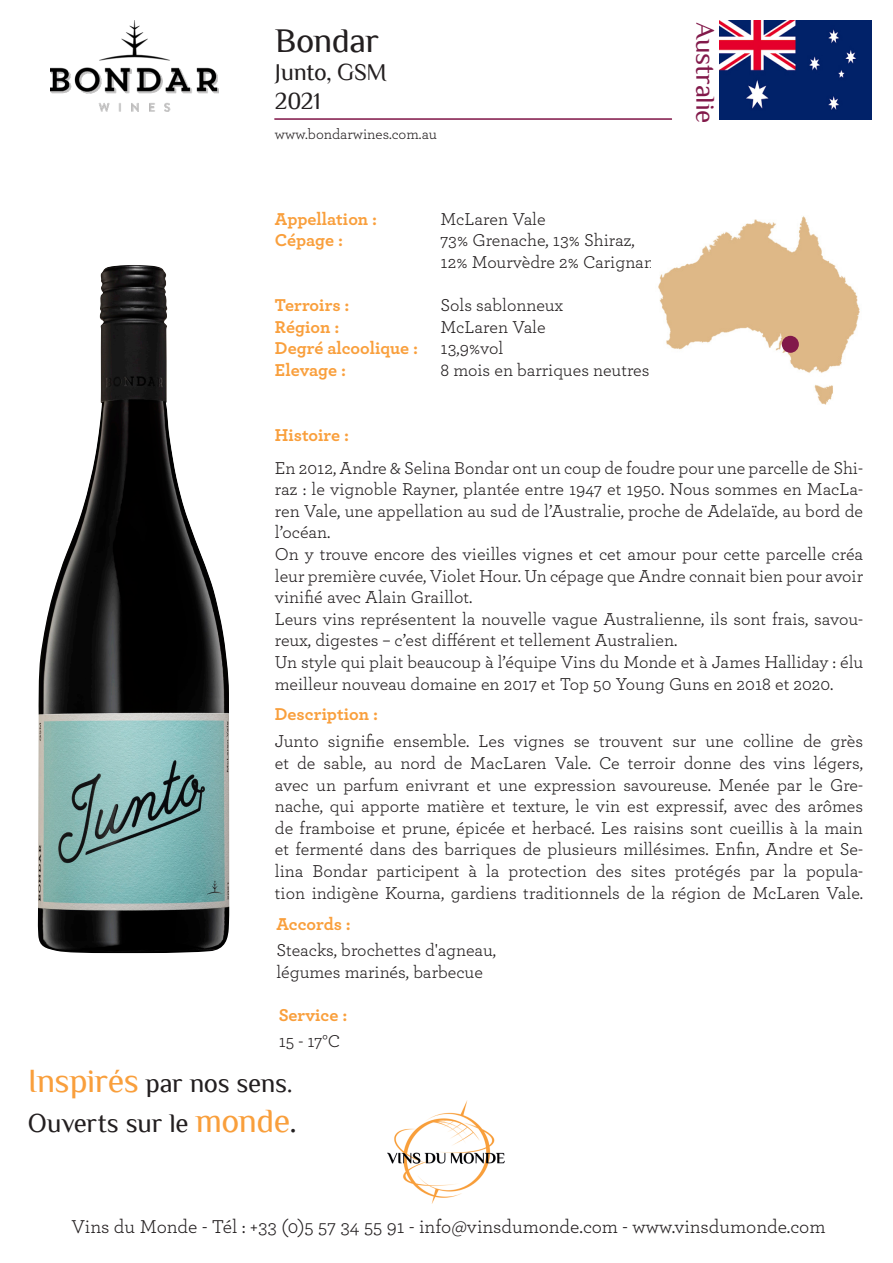
<style>
.page{position:relative;width:893px;height:1263px;background:#fff}
.page>*{position:absolute;margin:0;border:0;box-sizing:border-box;transform-origin:0 0}
.t1{font:34.5px "Philosopher";letter-spacing:-.015em;color:#231f20}
.t2{font:27px "Philosopher";letter-spacing:-.01em;color:#82194a}
.t3{font:26.85px/40.7px "Philosopher";letter-spacing:-.015em;color:#231f20}
.t4{font:24px/28.8px "Philosopher";letter-spacing:-.015em;color:#231f20}
.t5{font:19.5px "Archer";color:#231f20}
.t6{font:18px/21.6px "Archer";color:#231f20}
.t7{font:700 18px/21.6px "Archer";color:#f99f3c}
.t8{font:15px "Archer";color:#231f20}
.s1{font-size:33.9px;color:#f99f3c}
.s2{font-size:33.9px}
</style>
<div class="page">
<img style="left:388px;top:1100px;width:117px;height:103px">
<img style="left:658px;top:216px;width:202px;height:189px">
<hr style="left:274px;top:119px;width:398px;height:1px;background:#82194a">
<img style="left:720px;top:21px;width:152px;height:98px">
<img style="left:51px;top:21px;width:168px;height:91px">
<div style="left:782px;top:336px;width:17px;height:17px;background:#82194a;border-radius:50%"></div>
<img style="left:37px;top:265px;width:192px;height:688px">
<p class="t1" style="left:275px;top:22px;width:106px">Bondar</p>
<p class="t4" style="left:275px;top:58px;width:114px">Junto, GSM<br>2021</p>
<p class="t8" style="left:275px;top:124px;width:164px">www.bondarwines.com.au</p>
<p class="t7" style="left:275px;top:207px;width:104px">Appellation :<br>Cépage :</p>
<p class="t7" style="left:275px;top:293px;width:76px">Terroirs :</p>
<p class="t7" style="left:275px;top:315px;width:66px">Région :</p>
<p class="t7" style="left:275px;top:336px;width:145px">Degré alcoolique :</p>
<p class="t7" style="left:275px;top:358px;width:73px">Elevage :</p>
<p class="t7" style="left:275px;top:423px;width:76px">Histoire :</p>
<p class="t6" style="left:441px;top:207px;width:107px">McLaren Vale</p>
<p class="t6" style="left:441px;top:229px;width:196px">73% Grenache, 13% Shiraz,</p>
<p class="t6" style="left:441px;top:250px;width:215px">12% Mourvèdre 2% Carignan</p>
<p class="t6" style="left:441px;top:293px;width:124px">Sols sablonneux</p>
<p class="t6" style="left:441px;top:315px;width:107px">McLaren Vale<br>13,9%vol</p>
<p class="t6" style="left:441px;top:358px;width:211px">8 mois en barriques neutres</p>
<p class="t2" style="left:720px;top:22px;width:103px;rotate:90deg">Australie</p>
<p class="t6" style="left:275px;top:456px;width:590px;text-align:justify">En 2012, Andre &amp; Selina Bondar ont un coup de foudre pour une parcelle de Shi&shy;raz : le vignoble Rayner, plantée entre 1947 et 1950. Nous sommes en MacLa&shy;ren Vale, une appellation au sud de l’Australie, proche de Adelaïde, au bord de l’océan.</p>
<p class="t6" style="left:275px;top:542px;width:590px;text-align:justify">On y trouve encore des vieilles vignes et cet amour pour cette parcelle créa leur première cuvée, Violet Hour. Un cépage que Andre connait bien pour avoir vinifié avec Alain Graillot.</p>
<p class="t6" style="left:275px;top:607px;width:590px">Leurs vins représentent la nouvelle vague Australienne, ils sont frais, savou&shy;reux, digestes – c’est différent et tellement Australien.</p>
<p class="t6" style="left:275px;top:650px;width:590px">Un style qui plait beaucoup à l’équipe Vins du Monde et à James Halliday : élu meilleur nouveau domaine en 2017 et Top 50 Young Guns en 2018 et 2020.</p>
<p class="t7" style="left:275px;top:702px;width:105px">Description :</p>
<p class="t6" style="left:275px;top:730px;width:590px;text-align:justify">Junto signifie ensemble. Les vignes se trouvent sur une colline de grès et de sable, au nord de MacLaren Vale. Ce terroir donne des vins légers, avec un parfum enivrant et une expression savoureuse. Menée par le Gre&shy;nache, qui apporte matière et texture, le vin est expressif, avec des arômes de framboise et prune, épicée et herbacé. Les raisins sont cueillis à la main et fermenté dans des barriques de plusieurs millésimes. Enfin, Andre et Se&shy;lina Bondar participent à la protection des sites protégés par la popula&shy;tion indigène Kourna, gardiens traditionnels de la région de McLaren Vale.</p>
<p class="t7" style="left:276px;top:912px;width:76px">Accords :</p>
<p class="t6" style="left:276px;top:938px;width:221px">Steacks, brochettes d'agneau, légumes marinés, barbecue</p>
<p class="t7" style="left:279px;top:1003px;width:70px">Service :</p>
<p class="t6" style="left:279px;top:1029px;width:63px">15 - 17°C</p>
<h3 class="t3" style="left:28px;top:1063px;width:271px"><span class="s1">Inspirés</span> par nos sens.<br>Ouverts sur le <span class="s1">monde</span><span class="s2">.</span></h3>
<p class="t5" style="left:72px;top:1213px;width:755px">Vins du Monde - Tél : +33 (0)5 57 34 55 91 - info@vinsdumonde.com - www.vinsdumonde.com</p>
</div>
